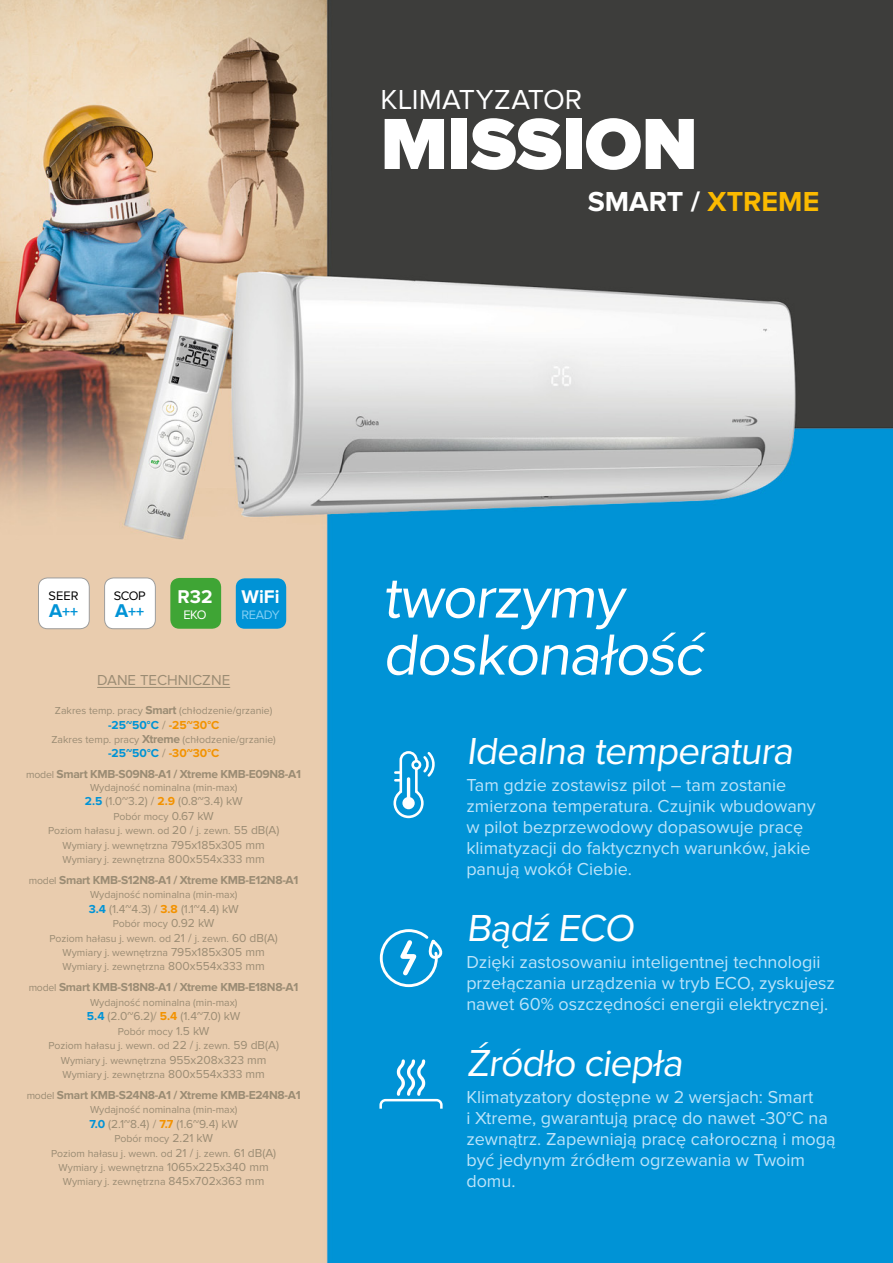
<style>
.page{position:relative;width:893px;height:1263px;background:#fff}
.page>*{position:absolute;margin:0;border:0;box-sizing:border-box;transform-origin:0 0}
.t1{font:900 75px "Proxima Nova";letter-spacing:-.005em;color:#fff}
.t2{font:60px/57px "Proxima Nova";color:#fff}
.t3{font:39px "Proxima Nova";color:#fff}
.t4{font:28.5px "Proxima Nova";color:#fff}
.t5{font:700 28.5px "Proxima Nova";color:#fbba00}
.t6{font:700 28.5px "Proxima Nova";color:#fff}
.t7{font:700 19.2px "Proxima Nova";color:#fff}
.t8{font:700 19.05px "Proxima Nova";color:#fff}
.t9{font:18px/21px "Proxima Nova";color:#bce4fa}
.t10{font:700 16.05px "Proxima Nova";color:#0093d6}
.t11{font:700 15.9px "Proxima Nova";color:#0093d6}
.t12{font:15px "Proxima Nova";color:#9b8c74}
.t13{font:12.75px "Proxima Nova";letter-spacing:-.015em;color:#000}
.t14{font:12.75px "Proxima Nova";letter-spacing:-.03em;color:#83d0f5}
.t15{font:12.75px "Proxima Nova";color:#fff}
.t16{font:700 12px/21px "Proxima Nova";letter-spacing:-.025em;color:#9b8c74;text-align:center}
.t17{font:12px "Proxima Nova";letter-spacing:-.025em;color:#9b8c74}
.t18{font:700 12px "Proxima Nova";color:#0093d6}
.t19{font:10.5px/14.4px "Proxima Nova";color:#9b8c74;text-align:center}
.s1{color:#fff}
.s2{font-size:19.2px}
.s3{font-weight:700;font-size:12px}
.s4{font-weight:400;color:#9b8c74}
.s5{color:#f39200}
.s6{color:#0093d6}
.s7{font-weight:400}
.s8{font-weight:400;font-size:10.5px}
.s9{font-weight:700;color:#0093d6}
.s10{font-weight:700;color:#f39200}
.s11{font-size:12px}
</style>
<div class="page">
<img style="left:0;top:0;width:893px;height:1263px">
<hr style="left:97px;top:687px;width:133px;height:1px;background:#9b8c74">
<svg style="left:392px;top:749px;width:43px;height:70px"></svg>
<svg style="left:378px;top:928px;width:67px;height:60px;background:#32a8dd"></svg>
<svg style="left:378px;top:1058px;width:66px;height:53px;background:#2aa4dc"></svg>
<div style="left:38px;top:578px;width:51px;height:51px;background:#fff;border-radius:9px"></div>
<div style="left:38px;top:578px;width:52px;height:51px;border:1px solid #9d9d9c;border-radius:9px"></div>
<div style="left:105px;top:578px;width:50px;height:51px;background:#fff;border-radius:9px"></div>
<div style="left:104px;top:578px;width:52px;height:51px;border:1px solid #9d9d9c;border-radius:9px"></div>
<div style="left:170px;top:578px;width:51px;height:51px;background:#3fa535;border-radius:9px"></div>
<div style="left:236px;top:578px;width:50px;height:51px;background:#0093d6;border-radius:9px"></div>
<h3 class="t4" style="left:381px;top:83px;width:80px">klimatyzator</h3>
<h1 class="t1" style="left:381px;top:101px;width:319px">MISSION</h1>
<h3 class="t6" style="left:588px;top:185px;width:21px">smar</h3>
<h3 class="t5" style="left:667px;top:185px;width:96px"><span class="s1">t /</span> xtreme</h3>
<p class="t13" style="left:49px;top:588px;width:31px">SEER</p>
<h3 class="t11" style="left:49px;top:603px;width:31px"><span class="s2">A</span>++</h3>
<p class="t13" style="left:114px;top:588px;width:33px">SCOP</p>
<h3 class="t10" style="left:115px;top:603px;width:31px"><span class="s2">A</span>++</h3>
<h3 class="t7" style="left:178px;top:586px;width:37px">R32</h3>
<p class="t15" style="left:183px;top:607px;width:25px">EKO</p>
<h3 class="t8" style="left:242px;top:586px;width:39px">WiFi</h3>
<p class="t14" style="left:241px;top:607px;width:40px">READY</p>
<h3 class="t12" style="left:97px;top:672px;width:135px">DANE TECHNICZNE</h3>
<p class="t19" style="left:55px;top:704px;width:219px">Zakres temp. pracy <span class="s3">Smart</span> (chłodzenie/grzanie)</p>
<p class="t18" style="left:108px;top:718px;width:113px">-25~50°C <span class="s4">/</span> <span class="s5">-25~30°C</span></p>
<p class="t19" style="left:51px;top:732px;width:226px">Zakres temp. pracy <span class="s3">Xtreme</span> (chłodzenie/grzanie)</p>
<p class="t16" style="left:26px;top:743px;width:276px"><span class="s6">-25~50°C</span> <span class="s7">/</span> <span class="s5">-30~30°C<br></span><span class="s8">model</span> Smart KMB-S09N8-A1 / Xtreme KMB-E09N8-A1</p>
<p class="t19" style="left:90px;top:780px;width:149px">Wydajność nominalna (min-max)</p>
<p class="t17" style="left:85px;top:794px;width:159px"><span class="s9">2.5</span> (1.0~3.2) / <span class="s10">2.9</span> (0.8~3.4) kW</p>
<p class="t19" style="left:48px;top:809px;width:233px">Pobór mocy <span class="s11">0.67 kW<br></span>Poziom hałasu j. wewn. od <span class="s11">20 /</span> j. zewn. <span class="s11">55 dB(A)<br></span>Wymiary j. wewnętrzna <span class="s11">795x185x305 mm </span>Wymiary j. zewnętrzna <span class="s11">800x554x333 mm</span></p>
<p class="t16" style="left:29px;top:870px;width:271px"><span class="s8">model</span> Smart KMB-S12N8-A1 / Xtreme KMB-E12N8-A1</p>
<p class="t19" style="left:90px;top:888px;width:149px">Wydajność nominalna (min-max)</p>
<p class="t17" style="left:89px;top:902px;width:151px"><span class="s9">3.4</span> (1.4~4.3) / <span class="s10">3.8</span> (1.1~4.4) kW</p>
<p class="t19" style="left:50px;top:917px;width:230px">Pobór mocy <span class="s11">0.92 kW<br></span>Poziom hałasu j. wewn. od <span class="s11">21 /</span> j. zewn. <span class="s11">60 dB(A)<br></span>Wymiary j. wewnętrzna <span class="s11">795x185x305 mm </span>Wymiary j. zewnętrzna <span class="s11">800x554x333 mm</span></p>
<p class="t16" style="left:29px;top:977px;width:271px"><span class="s8">model</span> Smart KMB-S18N8-A1 / Xtreme KMB-E18N8-A1</p>
<p class="t19" style="left:90px;top:995px;width:149px">Wydajność nominalna (min-max)</p>
<p class="t17" style="left:87px;top:1009px;width:155px"><span class="s9">5.4</span> (2.0~6.2)/ <span class="s10">5.4</span> (1.4~7.0) kW</p>
<p class="t19" style="left:48px;top:1024px;width:232px">Pobór mocy <span class="s11">1.5 kW<br></span>Poziom hałasu j. wewn. od <span class="s11">22 /</span> j. zewn. <span class="s11">59 dB(A)<br></span>Wymiary j. wewnętrzna <span class="s11">955x208x323 mm </span>Wymiary j. zewnętrzna <span class="s11">800x554x333 mm</span></p>
<p class="t16" style="left:27px;top:1085px;width:276px"><span class="s8">model</span> Smart KMB-S24N8-A1 / Xtreme KMB-E24N8-A1</p>
<p class="t19" style="left:90px;top:1103px;width:149px">Wydajność nominalna (min-max)</p>
<p class="t17" style="left:89px;top:1117px;width:150px"><span class="s9">7.0</span> (2.1~8.4) / <span class="s10">7.7</span> (1.6~9.4) kW</p>
<p class="t19" style="left:51px;top:1131px;width:227px">Pobór mocy <span class="s11">2.21 kW<br></span>Poziom hałasu j. wewn. od <span class="s11">21 /</span> j. zewn. <span class="s11">61 dB(A)<br></span>Wymiary j. wewnętrzna <span class="s11">1065x225x340 mm </span>Wymiary j. zewnętrzna <span class="s11">845x702x363 mm</span></p>
<h2 class="t2" style="left:383px;top:570px;width:331px">tworzymy doskonałość</h2>
<h3 class="t3" style="left:466px;top:729px;width:334px">Idealna temperatura</h3>
<h3 class="t9" style="left:466px;top:775px;width:351px">Tam gdzie zostawisz pilot – tam zostanie zmierzona temperatura. Czujnik wbudowany w pilot bezprzewodowy dopasowuje pracę klimatyzacji do faktycznych warunków, jakie panują wokół Ciebie.</h3>
<h3 class="t3" style="left:466px;top:906px;width:175px">Bądź ECO</h3>
<h3 class="t9" style="left:466px;top:952px;width:370px">Dzięki zastosowaniu inteligentnej technologii przełączania urządzenia w tryb ECO, zyskujesz nawet 60% oszczędności energii elektrycznej.</h3>
<h3 class="t3" style="left:466px;top:1041px;width:224px">Źródło ciepła</h3>
<h3 class="t9" style="left:466px;top:1087px;width:371px">Klimatyzatory dostępne w 2 wersjach: Smart<br>i Xtreme, gwarantują pracę do nawet -30°C na zewnątrz. Zapewniają pracę całoroczną i mogą być jedynym źródłem ogrzewania w Twoim domu.</h3>
</div>
